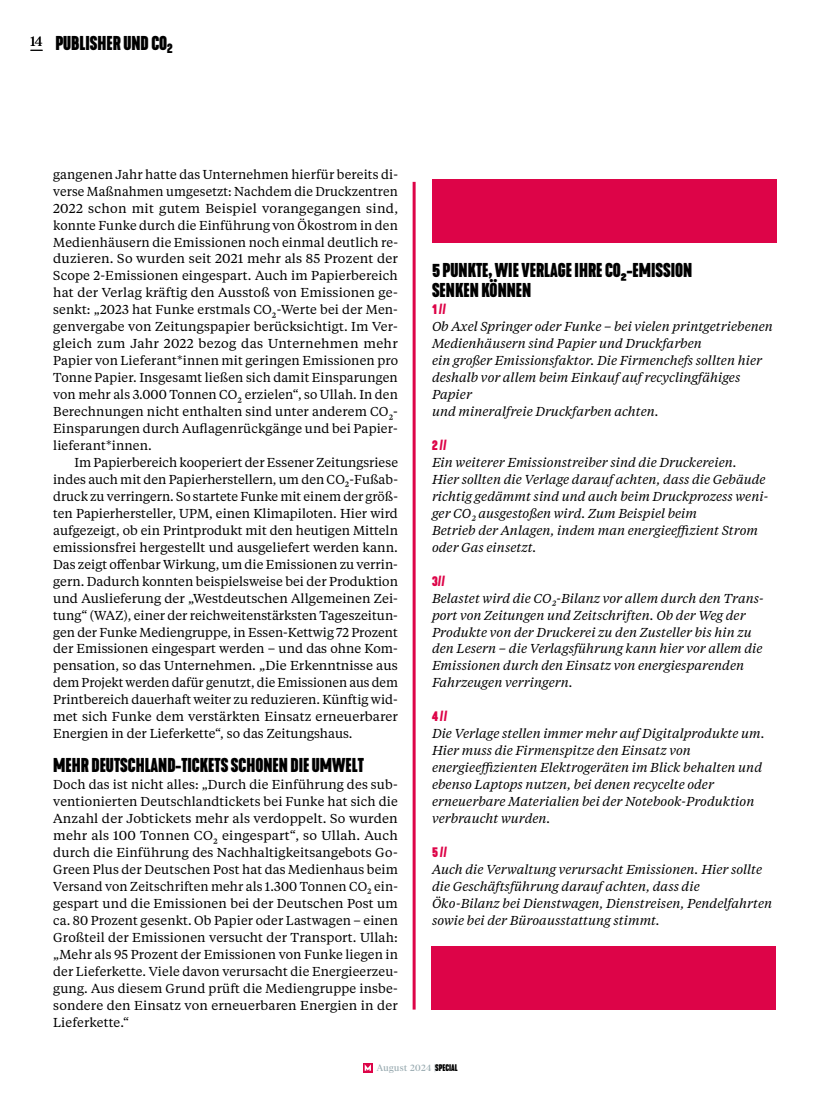
<style>
.page{position:relative;width:830px;height:1106px;background:#fff}
.page>*{position:absolute;margin:0;border:0;box-sizing:border-box;transform-origin:0 0}
.t1{font:700 condensed 18.75px/20px "Kapra Neue";color:#000}
.t2{font:700 condensed 13.8px "Kapra Neue";color:#dd0448}
.t3{font:12.9px/17px "Tiempos Text";letter-spacing:.01em;color:#000;text-align:justify}
.t4{font:italic 12.9px/17px "Tiempos Text";color:#000}
.t5{font:11.4px "Tiempos Text";color:#000}
.t6{font:italic 11.4px "Tiempos Text";color:#000}
.t7{font:9px "Tiempos Headline";letter-spacing:.05em;color:#99abb1}
.s1{font-family:"Kapra Neue";font-weight:700;font-stretch:condensed;color:#000}
</style>
<div class="page">
<svg style="left:363px;top:1063px;width:9px;height:9px"></svg>
<svg style="left:364px;top:1064px;width:7px;height:6px"></svg>
<svg style="left:31px;top:50px;width:12px;height:1px"></svg>
<hr style="left:412px;top:182px;width:3px;height:827px;background:#dd0448">
<div style="left:432px;top:179px;width:344px;height:63px;background:#dd0448"></div>
<div style="left:430px;top:946px;width:345px;height:63px;background:#dd0448"></div>
<h1 class="t1" style="left:31px;top:34px;width:144px"><sup>14</sup> PUBLISHER UND CO<sub>2</sub></h1>
<p class="t3" style="left:53px;top:165px;width:346px">gangenen Jahr hatte das Unternehmen hierfür bereits di&shy;verse Maßnahmen umgesetzt: Nachdem die Druckzentren 2022 schon mit gutem Beispiel vorangegangen sind, konnte Funke durch die Einführung von Ökostrom in den Medienhäusern die Emissionen noch einmal deutlich re&shy;duzieren. So wurden seit 2021 mehr als 85 Prozent der Scope 2-Emissionen eingespart. Auch im Papierbereich hat der Verlag kräftig den Ausstoß von Emissionen ge&shy;senkt: „2023 hat Funke erstmals CO -Werte bei der Men-</p>
<p class="t5" style="left:272px;top:309px;width:6px">²</p>
<p class="t3" style="left:53px;top:318px;width:346px">genvergabe von Zeitungspapier berücksichtigt. Im Ver&shy;gleich zum Jahr 2022 bezog das Unternehmen mehr Papier von Lieferant*innen mit geringen Emissionen pro Tonne Papier. Insgesamt ließen sich damit Einsparungen von mehr als 3.000 Tonnen CO</p>
<p class="t5" style="left:237px;top:394px;width:6px">²</p>
<p class="t3" style="left:53px;top:385px;width:346px;text-align:right">erzielen“, so Ullah. In den<br>Berechnungen nicht enthalten sind unter anderem CO -</p>
<p class="t5" style="left:388px;top:411px;width:6px">²</p>
<p class="t3" style="left:53px;top:419px;width:346px">Einsparungen durch Auflagenrückgänge und bei Papier&shy;lieferant*innen.</p>
<p class="t3" style="left:53px;top:453px;width:346px;text-align:right">Im Papierbereich kooperiert der Essener Zeitungsriese indes auch mit den Papierherstellern, um den CO -Fußab-</p>
<p class="t5" style="left:345px;top:478px;width:6px">²</p>
<p class="t3" style="left:53px;top:487px;width:346px">druck zu verringern. So startete Funke mit einem der größ&shy;ten Papierhersteller, UPM, einen Klimapiloten. Hier wird aufgezeigt, ob ein Printprodukt mit den heutigen Mitteln emissionsfrei hergestellt und ausgeliefert werden kann.<br>Das zeigt offenbar Wirkung, um die Emissionen zu verrin&shy;gern. Dadurch konnten beispielsweise bei der Produktion und Auslieferung der „Westdeutschen Allgemeinen Zei&shy;tung“ (WAZ), einer der reichweitenstärksten Tageszeitun&shy;gen der Funke Mediengruppe, in Essen-Kettwig 72 Prozent der Emissionen eingespart werden – und das ohne Kom&shy;pensation, so das Unternehmen. „Die Erkenntnisse aus dem Projekt werden dafür genutzt, die Emissionen aus dem Printbereich dauerhaft weiter zu reduzieren. Künftig wid&shy;met sich Funke dem verstärkten Einsatz erneuerbarer Energien in der Lieferkette“, so das Zeitungshaus.</p>
<h1 class="t1" style="left:53px;top:755px;width:312px">MEHR DEUTSCHLAND-TICKETS SCHONEN DIE UMWELT</h1>
<p class="t3" style="left:53px;top:775px;width:346px">Doch das ist nicht alles: „Durch die Einführung des sub&shy;ventionierten Deutschlandtickets bei Funke hat sich die Anzahl der Jobtickets mehr als verdoppelt. So wurden mehr als 100 Tonnen CO</p>
<p class="t5" style="left:213px;top:834px;width:6px">²</p>
<p class="t3" style="left:53px;top:826px;width:346px;text-indent:169px">eingespart“, so Ullah. Auch durch die Einführung des Nachhaltigkeitsangebots Go-Green Plus der Deutschen Post hat das Medienhaus beim Versand von Zeitschriften mehr als 1.300 Tonnen CO</p>
<p class="t5" style="left:367px;top:885px;width:6px">²</p>
<p class="t3" style="left:53px;top:877px;width:346px;text-indent:321px">ein&shy;gespart und die Emissionen bei der Deutschen Post um ca. 80 Prozent gesenkt. Ob Papier oder Lastwagen – einen Großteil der Emissionen versucht der Transport. Ullah: „Mehr als 95 Prozent der Emissionen von Funke liegen in der Lieferkette. Viele davon verursacht die Energieerzeu&shy;gung. Aus diesem Grund prüft die Mediengruppe insbe&shy;sondere den Einsatz von erneuerbaren Energien in der Lieferkette.“</p>
<h1 class="t1" style="left:432px;top:261px;width:262px">5 PUNKTE, WIE VERLAGE IHRE CO₂-EMISSION<br>SENKEN KÖNNEN</h1>
<p class="t2" style="left:432px;top:300px;width:16px">1 //</p>
<p class="t4" style="left:432px;top:318px;width:342px">Ob Axel Springer oder Funke – bei vielen printgetriebenen Medienhäusern sind Papier und Druckfarben<br>ein großer Emissionsfaktor. Die Firmenchefs sollten hier deshalb vor allem beim Einkauf auf recyclingfähiges Papier<br>und mineralfreie Druckfarben achten.</p>
<p class="t2" style="left:432px;top:436px;width:16px">2 //</p>
<p class="t4" style="left:432px;top:453px;width:338px">Ein weiterer Emissionstreiber sind die Druckereien.<br>Hier sollten die Verlage darauf achten, dass die Gebäude richtig gedämmt sind und auch beim Druckprozess weni&shy;ger CO</p>
<p class="t4" style="left:432px;top:504px;width:327px;text-indent:46px">ausgestoßen wird. Zum Beispiel beim<br>Betrieb der Anlagen, indem man energieeffizient Strom oder Gas einsetzt.</p>
<p class="t2" style="left:432px;top:571px;width:15px">3//</p>
<p class="t4" style="left:432px;top:589px;width:333px">Belastet wird die CO -Bilanz vor allem durch den Trans-</p>
<p class="t6" style="left:551px;top:597px;width:6px">²</p>
<p class="t4" style="left:432px;top:606px;width:332px">port von Zeitungen und Zeitschriften. Ob der Weg der Produkte von der Druckerei zu den Zusteller bis hin zu den Lesern – die Verlagsführung kann hier vor allem die Emissionen durch den Einsatz von energiesparenden Fahrzeugen verringern.</p>
<p class="t2" style="left:432px;top:707px;width:17px">4 //</p>
<p class="t4" style="left:432px;top:724px;width:334px">Die Verlage stellen immer mehr auf Digitalprodukte um.<br>Hier muss die Firmenspitze den Einsatz von energieeffizienten Elektrogeräten im Blick behalten und ebenso Laptops nutzen, bei denen recycelte oder erneuerbare Materialien bei der Notebook-Produktion verbraucht wurden.</p>
<p class="t2" style="left:432px;top:842px;width:17px">5 //</p>
<p class="t4" style="left:432px;top:860px;width:341px">Auch die Verwaltung verursacht Emissionen. Hier sollte die Geschäftsführung darauf achten, dass die<br>Öko-Bilanz bei Dienstwagen, Dienstreisen, Pendelfahrten sowie bei der Büroausstattung stimmt.</p>
<p class="t6" style="left:471px;top:512px;width:6px">²</p>
<p class="t7" style="left:377px;top:1061px;width:82px">August 2024 | <span class="s1">SPECIAL</span></p>
</div>
